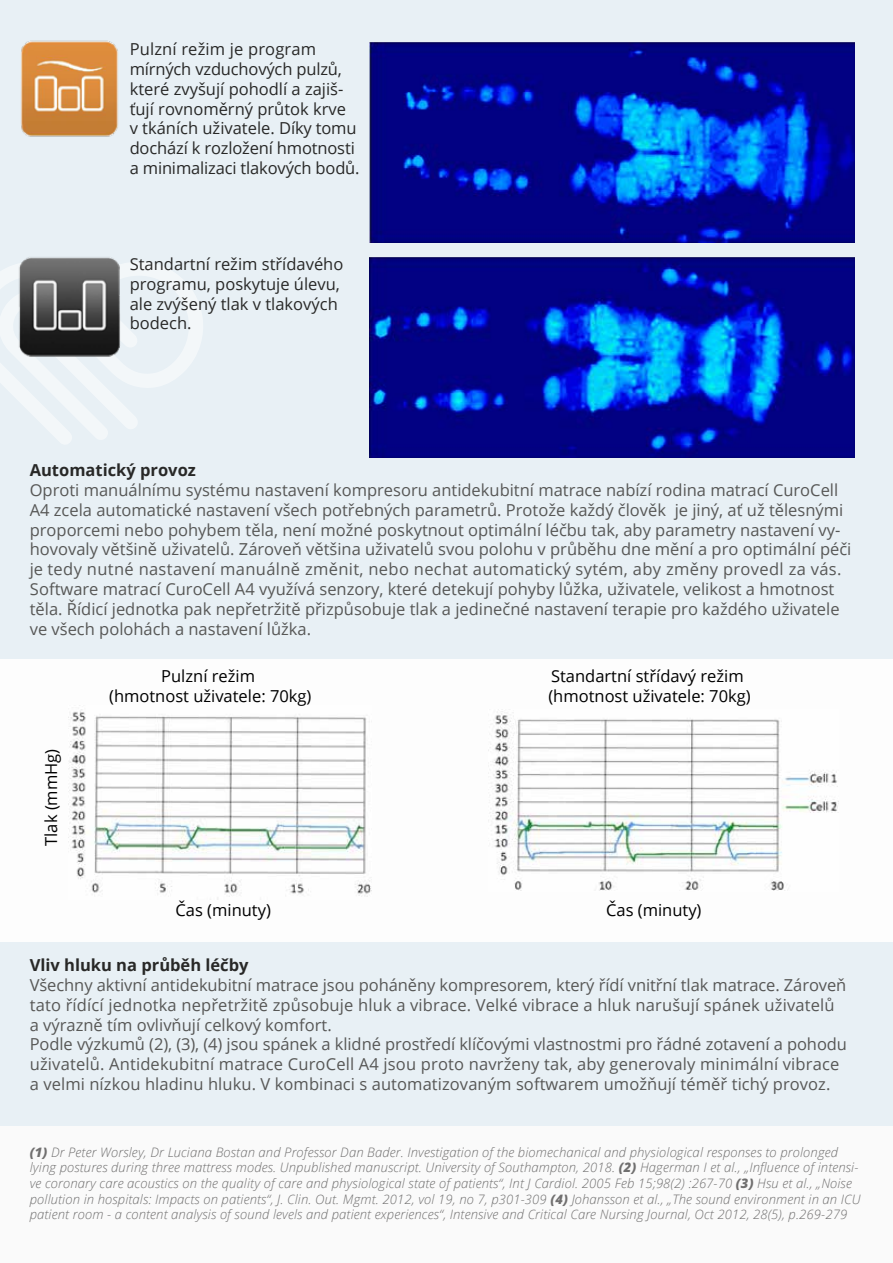
<style>
.page{position:relative;width:893px;height:1263px;background:#e8f0f5}
.page>*{position:absolute;margin:0;border:0;box-sizing:border-box;transform-origin:0 0}
.t1{font:16.5px/19.8px "Open Sans";color:#575756}
.t2{font:16.5px/19.8px "Open Sans";color:#282827}
.t3{font:16.5px/19.8px "Open Sans";color:#000;text-align:center}
.t4{font:700 16.5px "Open Sans";color:#282827}
.t5{font:italic 300 13.05px/15.6px "Open Sans";letter-spacing:.01em;color:#706f6f}
.s1{font-weight:400}
</style>
<div class="page">
<div style="left:0;top:660px;width:893px;height:282px;background:#fdfdfd"></div>
<img style="left:69px;top:709px;width:302px;height:188px">
<img style="left:488px;top:711px;width:351px;height:180px">
<svg style="left:0;top:262px;width:203px;height:182px"></svg>
<div style="left:0;top:1127px;width:893px;height:136px;background:#fafafa"></div>
<img style="left:370px;top:43px;width:484px;height:199px">
<img style="left:370px;top:257px;width:484px;height:200px">
<img style="left:21px;top:40px;width:97px;height:97px">
<img style="left:7px;top:257px;width:127px;height:101px">
<p class="t2" style="left:130px;top:39px;width:231px">Pulzní režim je program mírných vzduchových pulzů, které zvyšují pohodlí a zajiš&shy;ťují rovnoměrný průtok krve<br>v tkáních uživatele. Díky tomu dochází k rozložení hmotnosti a minimalizaci tlakových bodů.</p>
<p class="t2" style="left:130px;top:254px;width:215px">Standartní režim střídavého programu, poskytuje úlevu, ale zvýšený tlak v tlakových bodech.</p>
<p class="t4" style="left:30px;top:458px;width:168px">Automatický provoz</p>
<p class="t1" style="left:30px;top:480px;width:823px">Oproti manuálnímu systému nastavení kompresoru antidekubitní matrace nabízí rodina matrací CuroCell A4 zcela automatické nastavení všech potřebných parametrů. Protože každý člověk je jiný, ať už tělesnými proporcemi nebo pohybem těla, není možné poskytnout optimální léčbu tak, aby parametry nastavení vy&shy;hovovaly většině uživatelů. Zároveň většina uživatelů svou polohu v průběhu dne mění a pro optimální péči je tedy nutné nastavení manuálně změnit, nebo nechat automatický sytém, aby změny provedl za vás.<br>Software matrací CuroCell A4 využívá senzory, které detekují pohyby lůžka, uživatele, velikost a hmotnost těla. Řídicí jednotka pak nepřetržitě přizpůsobuje tlak a jedinečné nastavení terapie pro každého uživatele ve všech polohách a nastavení lůžka.</p>
<p class="t3" style="left:41px;top:846px;width:99px;rotate:-90deg">Tlak (mmHg)</p>
<p class="t3" style="left:109px;top:666px;width:204px">Pulzní režim<br>(hmotnost uživatele: 70kg)</p>
<p class="t3" style="left:548px;top:666px;width:204px;text-align:left">Standartní střídavý režim (hmotnost uživatele: 70kg)</p>
<p class="t3" style="left:176px;top:900px;width:97px">Čas (minuty)</p>
<p class="t3" style="left:606px;top:900px;width:97px">Čas (minuty)</p>
<p class="t4" style="left:30px;top:953px;width:220px">Vliv hluku na průběh léčby</p>
<p class="t1" style="left:30px;top:975px;width:819px">Všechny aktivní antidekubitní matrace jsou poháněny kompresorem, který řídí vnitřní tlak matrace. Zároveň tato řídící jednotka nepřetržitě způsobuje hluk a vibrace. Velké vibrace a hluk narušují spánek uživatelů a výrazně tím ovlivňují celkový komfort.<br>Podle výzkumů (2), (3), (4) jsou spánek a klidné prostředí klíčovými vlastnostmi pro řádné zotavení a pohodu uživatelů. Antidekubitní matrace CuroCell A4 jsou proto navrženy tak, aby generovaly minimální vibrace a velmi nízkou hladinu hluku. V kombinaci s automatizovaným softwarem umožňují téměř tichý provoz.</p>
<p class="t5" style="left:30px;top:1144px;width:832px"><span class="s1">(1)</span> Dr Peter Worsley, Dr Luciana Bostan and Professor Dan Bader. Investigation of the biomechanical and physiological responses to prolonged lying postures during three mattress modes. Unpublished manuscript. University of Southampton, 2018. <span class="s1">(2)</span> Hagerman I et al., „Influence of intensi&shy;ve coronary care acoustics on the quality of care and physiological state of patients“, Int J Cardiol. 2005 Feb 15;98(2) :267-70 <span class="s1">(3)</span> Hsu et al., „Noise pollution in hospitals: Impacts on patients“, J. Clin. Out. Mgmt. 2012, vol 19, no 7, p301-309 <span class="s1">(4)</span> Johansson et al., „The sound environment in an ICU patient room - a content analysis of sound levels and patient experiences“, Intensive and Critical Care Nursing Journal, Oct 2012, 28(5), p.269-279</p>
</div>
